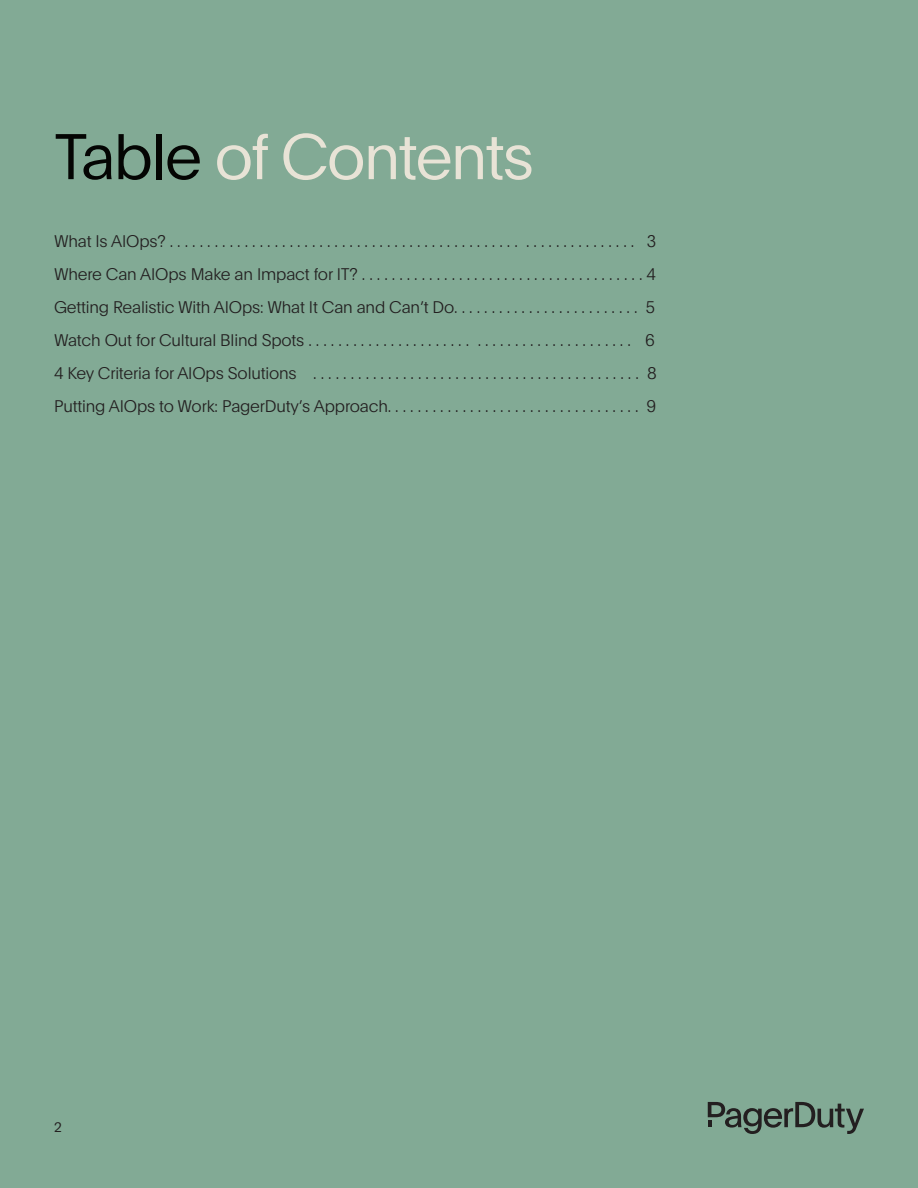
<style>
.page{position:relative;width:918px;height:1188px;background:#82aa95}
.page>*{position:absolute;margin:0;border:0;box-sizing:border-box;transform-origin:0 0}
.t1{font:300 63px "Plain";letter-spacing:-.03em;color:#e8e3d6}
.t2{font:100 16.5px/33px "Plain";letter-spacing:-.01em;color:#231f20;text-align:justify}
.t3{font:300 13.5px "Plain";color:#231f20}
.s1{color:#040503}
</style>
<div class="page">
<svg style="left:708px;top:1102px;width:156px;height:32px"></svg>
<h1 class="t1" style="left:54px;top:111px;width:482px"><span class="s1">Table</span> of Contents</h1>
<p class="t2" style="left:54px;top:224px;width:604px">What Is AIOps? . . . . . . . . . . . . . . . . . . . . . . . . . . . . . . . . . . . . . . . . . . . . . . . . . . . . . . . . . . . . . . 3<br>Where Can AIOps Make an Impact for IT? . . . . . . . . . . . . . . . . . . . . . . . . . . . . . . . . . . . . . . 4<br>Getting Realistic With AIOps: What It Can and Can’t Do. . . . . . . . . . . . . . . . . . . . . . . . . 5<br>Watch Out for Cultural Blind Spots . . . . . . . . . . . . . . . . . . . . . . . . . . . . . . . . . . . . . . . . . . . 6<br>4 Key Criteria for AIOps Solutions . . . . . . . . . . . . . . . . . . . . . . . . . . . . . . . . . . . . . . . . . . . . 8<br>Putting AIOps to Work: PagerDuty’s Approach. . . . . . . . . . . . . . . . . . . . . . . . . . . . . . . . . . 9</p>
<p class="t3" style="left:54px;top:1117px;width:9px">2</p>
</div>
